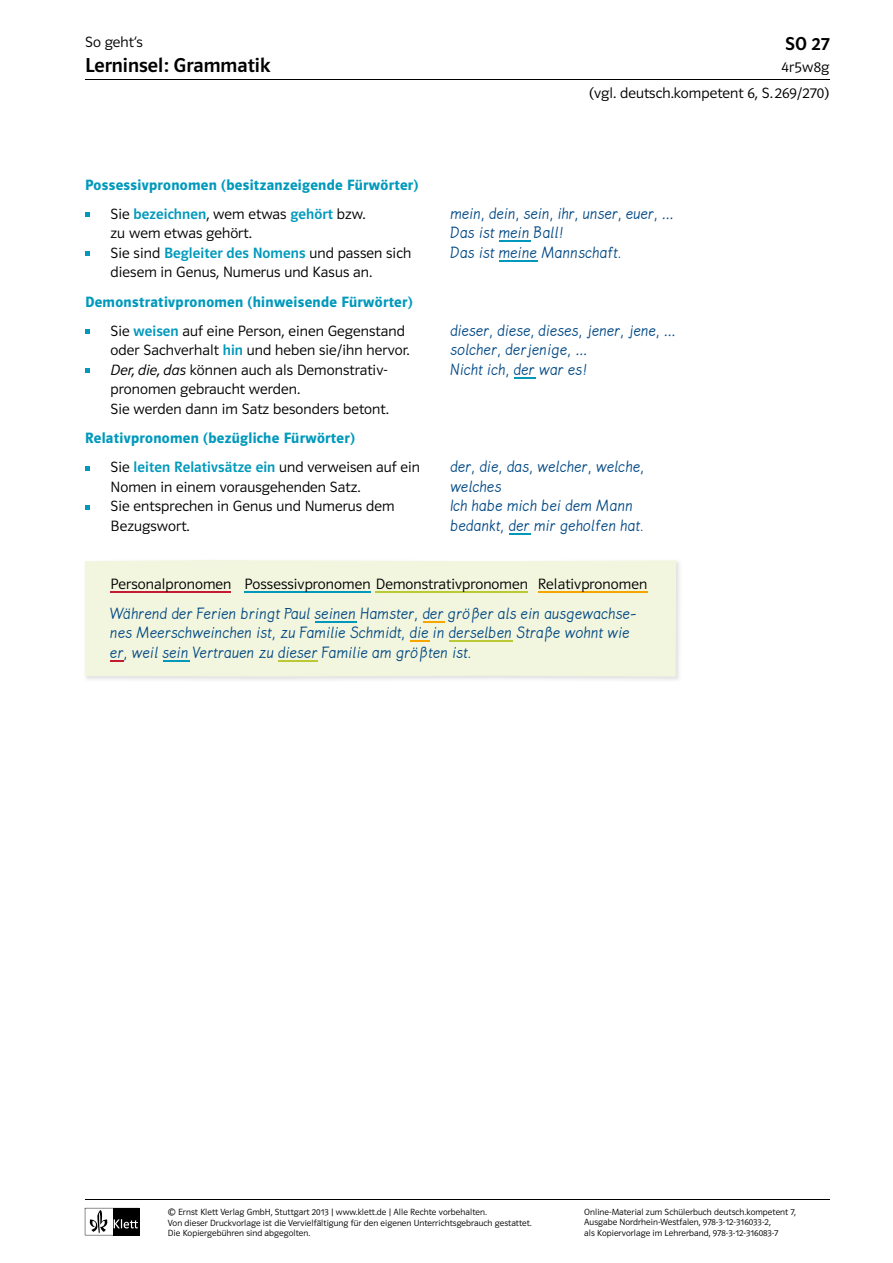
<style>
.page{position:relative;width:893px;height:1263px;background:#fff}
.page>*{position:absolute;margin:0;border:0;box-sizing:border-box;transform-origin:0 0}
.t1{font:20.25px "Polo ST11 K Krftg";color:#000}
.t2{font:18.75px "Polo ST11 K Krftg";color:#000}
.t3{font:17.25px/19.5px "Lemme Script";letter-spacing:.02em;color:#004884}
.t4{font:15px/19.5px "Polo ST11 K Leicht";letter-spacing:.005em;color:#000}
.t5{font:15px "Polo ST11 K Hfett";letter-spacing:.02em;color:#0099bc}
.t6{font:9px/10.5px "Polo ST11 K Leicht";letter-spacing:.005em;color:#000}
.s1{font-family:"Polo ST11 K Krftg";color:#0099bc}
.s2{font-family:"Polo ST11 K Leicht Kursiv"}
</style>
<div class="page">
<svg style="left:85px;top:1208px;width:54px;height:27px"></svg>
<hr style="left:85px;top:79px;width:744px;height:1px;background:#000">
<hr style="left:85px;top:1199px;width:744px;height:1px;background:#000">
<svg style="left:85px;top:212px;width:5px;height:5px"></svg>
<svg style="left:85px;top:251px;width:5px;height:5px"></svg>
<hr style="left:499px;top:241px;width:31px;height:1px;background:#0099bc">
<hr style="left:499px;top:260px;width:39px;height:1px;background:#0099bc">
<svg style="left:85px;top:329px;width:5px;height:5px"></svg>
<svg style="left:85px;top:368px;width:5px;height:5px"></svg>
<svg style="left:514px;top:377px;width:21px;height:1px"></svg>
<svg style="left:85px;top:466px;width:5px;height:4px"></svg>
<svg style="left:85px;top:505px;width:5px;height:4px"></svg>
<svg style="left:509px;top:533px;width:21px;height:1px"></svg>
<div style="left:85px;top:560px;width:591px;height:116px;background:#f3f6de"></div>
<hr style="left:315px;top:621px;width:42px;height:1px;background:#0099bc">
<svg style="left:423px;top:621px;width:21px;height:1px"></svg>
<svg style="left:410px;top:640px;width:19px;height:2px"></svg>
<hr style="left:449px;top:640px;width:64px;height:2px;background:#bbc935">
<svg style="left:111px;top:660px;width:13px;height:1px"></svg>
<svg style="left:163px;top:660px;width:26px;height:1px"></svg>
<hr style="left:278px;top:660px;width:40px;height:1px;background:#bbc935">
<hr style="left:538px;top:592px;width:109px;height:1px;background:#f7a600">
<hr style="left:376px;top:592px;width:152px;height:1px;background:#bbc935">
<hr style="left:244px;top:592px;width:127px;height:1px;background:#0099bc">
<hr style="left:111px;top:592px;width:120px;height:1px;background:#c61932">
<p class="t4" style="left:85px;top:32px;width:59px">So geht‘s</p>
<p class="t2" style="left:785px;top:33px;width:46px">SO 27</p>
<h1 class="t1" style="left:85px;top:54px;width:187px">Lerninsel: Grammatik</h1>
<p class="t4" style="left:781px;top:58px;width:49px">4r5w8g</p>
<p class="t4" style="left:589px;top:83px;width:241px">(vgl. deutsch.kompetent 6, S. 269/270)</p>
<p class="t5" style="left:85px;top:176px;width:335px">Possessivpronomen (besitzanzeigende Fürwörter)</p>
<p class="t4" style="left:111px;top:204px;width:302px">Sie <span class="s1">bezeichnen</span>, wem etwas <span class="s1">gehört</span> bzw.<br>zu wem etwas gehört.<br>Sie sind <span class="s1">Begleiter des Nomens</span> und passen sich diesem in Genus, Numerus und Kasus an.</p>
<p class="t3" style="left:451px;top:205px;width:225px">mein, dein, sein, ihr, unser, euer, …<br>Das ist mein Ball!<br>Das ist meine Mannschaft.</p>
<p class="t5" style="left:85px;top:293px;width:329px">Demonstrativpronomen (hinweisende Fürwörter)</p>
<p class="t4" style="left:111px;top:321px;width:300px">Sie <span class="s1">weisen</span> auf eine Person, einen Gegenstand oder Sachverhalt <span class="s1">hin</span> und heben sie/ihn hervor.</p>
<p class="t3" style="left:451px;top:322px;width:227px">dieser, diese, dieses, jener, jene, … solcher, derjenige, …</p>
<p class="t4" style="left:111px;top:360px;width:280px"><span class="s2">Der, die, das</span> können auch als Demonstrativ&shy;pronomen gebraucht werden.<br>Sie werden dann im Satz besonders betont.</p>
<p class="t3" style="left:451px;top:361px;width:137px">Nicht ich, der war es!</p>
<p class="t5" style="left:85px;top:430px;width:271px">Relativpronomen (bezügliche Fürwörter)</p>
<p class="t4" style="left:111px;top:458px;width:311px">Sie <span class="s1">leiten Relativsätze ein</span> und verweisen auf ein<br>Nomen in einem vorausgehenden Satz.</p>
<p class="t3" style="left:451px;top:458px;width:195px">der, die, das, welcher, welche, welches</p>
<p class="t4" style="left:111px;top:497px;width:285px">Sie entsprechen in Genus und Numerus dem<br>Bezugswort.</p>
<p class="t3" style="left:451px;top:497px;width:194px">Ich habe mich bei dem Mann bedankt, der mir geholfen hat.</p>
<p class="t4" style="left:111px;top:575px;width:538px">Personalpronomen Possessivpronomen Demonstrativpronomen Relativpronomen</p>
<p class="t3" style="left:111px;top:604px;width:528px">Während der Ferien bringt Paul seinen Hamster, der größer als ein ausgewachse&shy;nes Meerschweinchen ist, zu Familie Schmidt, die in derselben Straße wohnt wie er, weil sein Vertrauen zu dieser Familie am größten ist.</p>
<p class="t6" style="left:168px;top:1207px;width:365px">© Ernst Klett Verlag GmbH, Stuttgart 2013 | www.klett.de | Alle Rechte vorbehalten.<br>Von dieser Druckvorlage ist die Vervielfältigung für den eigenen Unterrichtsgebrauch gestattet.<br>Die Kopiergebühren sind abgegolten.</p>
<p class="t6" style="left:584px;top:1206px;width:213px">Online-Material zum Schülerbuch deutsch.kompetent 7,<br>Ausgabe Nordrhein-Westfalen, 978-3-12-316033-2,<br>als Kopiervorlage im Lehrerband, 978-3-12-316083-7</p>
</div>
